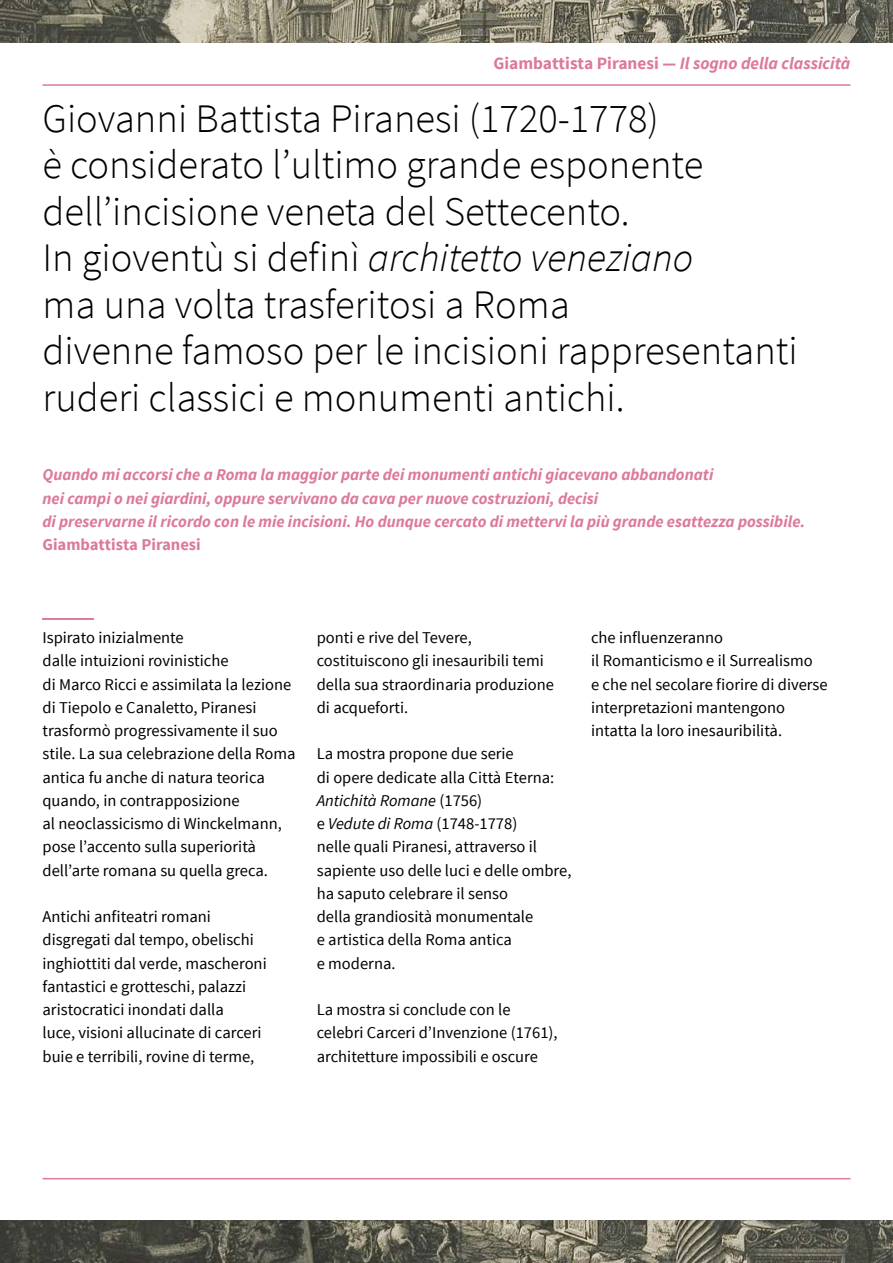
<style>
.page{position:relative;width:893px;height:1263px;background:#fff}
.page>*{position:absolute;margin:0;border:0;box-sizing:border-box;transform-origin:0 0}
.t1{font:300 40.5px/46.5px "Source Sans Pro";color:#000}
.t2{font:italic 700 17.25px "Source Sans Pro";color:#dc7a99}
.t3{font:16.5px/23.2px "Source Sans Pro";color:#000}
.t4{font:italic 700 16.5px/23.2px "Source Sans Pro";color:#dc7a99}
.t5{font:700 16.5px "Source Sans Pro";color:#dc7a99}
.s1{font-style:normal}
.s2{font-style:italic}
</style>
<div class="page">
<hr style="left:43px;top:1178px;width:807px;height:1px;background:#dc7a99">
<hr style="left:43px;top:618px;width:51px;height:2px;background:#dc7a99">
<hr style="left:43px;top:84px;width:807px;height:2px;background:#dc7a99">
<img style="left:0;top:0;width:893px;height:43px">
<img style="left:0;top:1220px;width:893px;height:43px">
<p class="t2" style="left:493px;top:52px;width:359px"><span class="s1">Giambattista Piranesi —</span> Il sogno della classicità</p>
<p class="t1" style="left:43px;top:95px;width:757px">Giovanni Battista Piranesi (1720-1778)<br>è considerato l’ultimo grande esponente dell’incisione veneta del Settecento.<br>In gioventù si definì <span class="s2">architetto veneziano<br></span>ma una volta trasferitosi a Roma<br>divenne famoso per le incisioni rappresentanti ruderi classici e monumenti antichi.</p>
<p class="t4" style="left:43px;top:463px;width:764px">Quando mi accorsi che a Roma la maggior parte dei monumenti antichi giacevano abbandonati<br>nei campi o nei giardini, oppure servivano da cava per nuove costruzioni, decisi<br>di preservarne il ricordo con le mie incisioni. Ho dunque cercato di mettervi la più grande esattezza possibile.</p>
<p class="t5" style="left:43px;top:534px;width:160px">Giambattista Piranesi</p>
<p class="t3" style="left:43px;top:626px;width:255px">Ispirato inizialmente<br>dalle intuizioni rovinistiche<br>di Marco Ricci e assimilata la lezione di Tiepolo e Canaletto, Piranesi trasformò progressivamente il suo stile. La sua celebrazione della Roma antica fu anche di natura teorica quando, in contrapposizione<br>al neoclassicismo di Winckelmann, pose l’accento sulla superiorità dell’arte romana su quella greca.</p>
<p class="t3" style="left:43px;top:905px;width:226px">Antichi anfiteatri romani disgregati dal tempo, obelischi inghiottiti dal verde, mascheroni fantastici e grotteschi, palazzi aristocratici inondati dalla<br>luce, visioni allucinate di carceri buie e terribili, rovine di terme,</p>
<p class="t3" style="left:317px;top:626px;width:239px">ponti e rive del Tevere, costituiscono gli inesauribili temi della sua straordinaria produzione di acqueforti.</p>
<p class="t3" style="left:317px;top:742px;width:256px">La mostra propone due serie<br>di opere dedicate alla Città Eterna:<br><span class="s2">Antichità Romane</span> (1756)<br>e <span class="s2">Vedute di Roma</span> (1748-1778)<br>nelle quali Piranesi, attraverso il sapiente uso delle luci e delle ombre, ha saputo celebrare il senso<br>della grandiosità monumentale<br>e artistica della Roma antica<br>e moderna.</p>
<p class="t3" style="left:317px;top:998px;width:242px">La mostra si conclude con le celebri Carceri d’Invenzione (1761), architetture impossibili e oscure</p>
<p class="t3" style="left:591px;top:626px;width:238px">che influenzeranno<br>il Romanticismo e il Surrealismo<br>e che nel secolare fiorire di diverse interpretazioni mantengono intatta la loro inesauribilità.</p>
</div>
